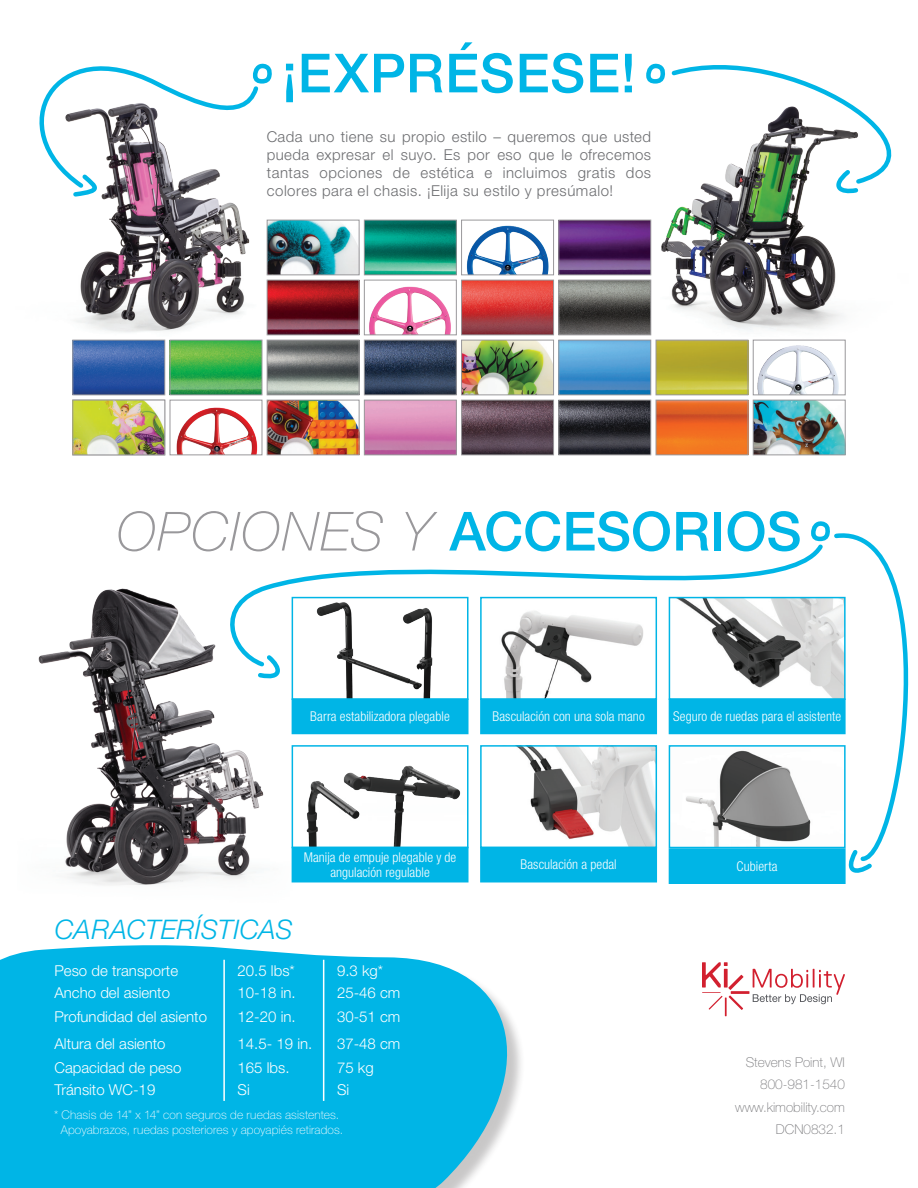
<style>
.page{position:relative;width:918px;height:1188px;background:#fff}
.page>*{position:absolute;margin:0;border:0;box-sizing:border-box;transform-origin:0 0}
.t1{font:500 54px "Helvetica Neue LT Std";color:#00b5e6}
.t2{font:500 54px "Helvetica Neue LT Std";letter-spacing:.02em;color:#00b5e6}
.t3{font:italic 300 27px "Helvetica Neue LT Std";letter-spacing:.01em;color:#00b5e6}
.t4{font:300 15px/18px "Helvetica Neue LT Std";letter-spacing:.035em;color:#6c6d70;text-align:justify}
.t5{font:300 15px "Helvetica Neue LT Std";color:#fff}
.t6{font:300 condensed 13.5px/15px "Helvetica Neue LT Std";letter-spacing:.005em;color:#fff;text-align:center}
.t7{font:100 13.5px "Helvetica Neue LT Std";color:#77777a}
.t8{font:100 12px/14.4px "Helvetica Neue LT Std";letter-spacing:.01em;color:#fff;text-align:center}
.s1{font-weight:100;font-style:italic;color:#99989b}
</style>
<div class="page">
<svg style="left:0;top:945px;width:521px;height:243px;background:#18bbe7"></svg>
<img style="left:38px;top:588px;width:260px;height:297px">
<div style="left:292px;top:746px;width:176px;height:102px;background:#fff"></div>
<img style="left:306px;top:765px;width:155px;height:80px">
<div style="left:292px;top:745px;width:177px;height:103px;border:2px solid #00b5e6"></div>
<img style="left:686px;top:750px;width:123px;height:95px">
<div style="left:669px;top:745px;width:177px;height:103px;border:2px solid #00b5e6"></div>
<img style="left:736px;top:670px;width:73px;height:18px">
<img style="left:295px;top:670px;width:136px;height:27px">
<div style="left:292px;top:597px;width:177px;height:103px;border:2px solid #00b5e6"></div>
<img style="left:504px;top:670px;width:88px;height:27px">
<div style="left:480px;top:597px;width:177px;height:103px;border:2px solid #00b5e6"></div>
<img style="left:518px;top:748px;width:136px;height:97px">
<div style="left:480px;top:745px;width:177px;height:103px;border:2px solid #00b5e6"></div>
<div style="left:292px;top:848px;width:176px;height:34px;background:#00b5e6"></div>
<div style="left:292px;top:847px;width:177px;height:35px;border:2px solid #00b5e6"></div>
<div style="left:669px;top:849px;width:176px;height:34px;background:#00b5e6"></div>
<div style="left:669px;top:848px;width:177px;height:36px;border:2px solid #00b5e6"></div>
<div style="left:669px;top:699px;width:176px;height:35px;background:#00b5e6"></div>
<div style="left:292px;top:699px;width:176px;height:35px;background:#00b5e6"></div>
<div style="left:481px;top:699px;width:175px;height:35px;background:#00b5e6"></div>
<div style="left:481px;top:848px;width:175px;height:34px;background:#00b5e6"></div>
<div style="left:480px;top:847px;width:177px;height:35px;border:2px solid #00b5e6"></div>
<img style="left:72px;top:199px;width:195px;height:141px">
<img style="left:651px;top:194px;width:195px;height:146px">
<img style="left:463px;top:402px;width:89px;height:51px">
<div style="left:461px;top:400px;width:93px;height:55px;border:1px solid #99989b"></div>
<img style="left:269px;top:282px;width:89px;height:51px">
<div style="left:267px;top:280px;width:93px;height:55px;border:1px solid #99989b"></div>
<img style="left:560px;top:342px;width:89px;height:51px">
<div style="left:558px;top:340px;width:93px;height:55px;border:1px solid #99989b"></div>
<img style="left:463px;top:342px;width:89px;height:51px">
<div style="left:461px;top:340px;width:93px;height:55px;border:1px solid #99989b"></div>
<img style="left:74px;top:402px;width:89px;height:51px">
<div style="left:72px;top:400px;width:93px;height:55px;border:1px solid #99989b"></div>
<img style="left:755px;top:402px;width:89px;height:51px">
<div style="left:753px;top:400px;width:93px;height:55px;border:1px solid #99989b"></div>
<img style="left:269px;top:402px;width:89px;height:51px">
<div style="left:267px;top:400px;width:93px;height:55px;border:1px solid #99989b"></div>
<img style="left:269px;top:222px;width:89px;height:51px">
<div style="left:267px;top:220px;width:93px;height:55px;border:1px solid #99989b"></div>
<img style="left:467px;top:225px;width:82px;height:48px">
<div style="left:461px;top:220px;width:93px;height:55px;border:1px solid #99989b"></div>
<img style="left:366px;top:342px;width:89px;height:51px">
<div style="left:364px;top:340px;width:93px;height:55px;border:1px solid #99989b"></div>
<img style="left:369px;top:286px;width:82px;height:47px">
<div style="left:364px;top:280px;width:93px;height:55px;border:1px solid #99989b"></div>
<img style="left:366px;top:402px;width:89px;height:51px">
<div style="left:364px;top:400px;width:93px;height:55px;border:1px solid #99989b"></div>
<img style="left:269px;top:342px;width:89px;height:51px">
<div style="left:267px;top:340px;width:93px;height:55px;border:1px solid #99989b"></div>
<img style="left:172px;top:342px;width:88px;height:51px">
<div style="left:170px;top:340px;width:92px;height:55px;border:1px solid #99989b"></div>
<img style="left:757px;top:345px;width:82px;height:48px">
<div style="left:753px;top:340px;width:93px;height:55px;border:1px solid #99989b"></div>
<img style="left:74px;top:342px;width:89px;height:51px">
<div style="left:72px;top:340px;width:93px;height:55px;border:1px solid #99989b"></div>
<img style="left:463px;top:282px;width:89px;height:51px">
<div style="left:461px;top:280px;width:93px;height:55px;border:1px solid #99989b"></div>
<img style="left:176px;top:407px;width:82px;height:46px">
<div style="left:170px;top:400px;width:92px;height:55px;border:1px solid #99989b"></div>
<img style="left:560px;top:402px;width:89px;height:51px">
<div style="left:558px;top:400px;width:93px;height:55px;border:1px solid #99989b"></div>
<img style="left:366px;top:222px;width:89px;height:51px">
<div style="left:364px;top:220px;width:93px;height:55px;border:1px solid #99989b"></div>
<img style="left:560px;top:282px;width:89px;height:51px">
<div style="left:558px;top:280px;width:93px;height:55px;border:1px solid #99989b"></div>
<img style="left:560px;top:222px;width:89px;height:51px">
<div style="left:558px;top:220px;width:93px;height:55px;border:1px solid #99989b"></div>
<img style="left:658px;top:402px;width:88px;height:51px">
<div style="left:656px;top:400px;width:92px;height:55px;border:1px solid #99989b"></div>
<img style="left:658px;top:342px;width:88px;height:51px">
<div style="left:656px;top:340px;width:92px;height:55px;border:1px solid #99989b"></div>
<svg style="left:39px;top:63px;width:233px;height:136px"></svg>
<svg style="left:646px;top:63px;width:246px;height:131px"></svg>
<hr style="left:223px;top:960px;width:2px;height:141px;background:#fff">
<hr style="left:323px;top:960px;width:1px;height:141px;background:#fff">
<svg style="left:255px;top:670px;width:28px;height:10px"></svg>
<svg style="left:208px;top:555px;width:601px;height:115px"></svg>
<svg style="left:809px;top:521px;width:100px;height:353px"></svg>
<svg style="left:702px;top:962px;width:143px;height:54px"></svg>
<p class="t2" style="left:282px;top:41px;width:355px">¡EXPRÉSESE!</p>
<p class="t4" style="left:267px;top:127px;width:386px">Cada uno tiene su propio estilo – queremos que usted pueda expresar el suyo. Es por eso que le ofrecemos tantas opciones de estética e incluimos gratis dos colores para el chasis. ¡Elija su estilo y presúmalo!</p>
<p class="t1" style="left:116px;top:499px;width:687px"><span class="s1">OPCIONES Y</span> ACCESORIOS</p>
<p class="t6" style="left:310px;top:709px;width:141px">Barra estabilizadora plegable</p>
<p class="t6" style="left:492px;top:709px;width:154px">Basculación con una sola mano</p>
<p class="t6" style="left:673px;top:709px;width:170px">Seguro de ruedas para el asistente</p>
<p class="t6" style="left:304px;top:850px;width:154px">Manija de empuje plegable y de angulación regulable</p>
<p class="t6" style="left:737px;top:859px;width:42px">Cubierta</p>
<p class="t6" style="left:520px;top:857px;width:98px">Basculación a pedal</p>
<p class="t3" style="left:55px;top:913px;width:240px">CARACTERÍSTICAS</p>
<p class="t5" style="left:54px;top:961px;width:125px">Peso de transporte</p>
<p class="t5" style="left:238px;top:961px;width:59px">20.5 lbs*</p>
<p class="t5" style="left:337px;top:961px;width:48px">9.3 kg*</p>
<p class="t5" style="left:54px;top:983px;width:117px">Ancho del asiento</p>
<p class="t5" style="left:238px;top:983px;width:60px">10-18 in.</p>
<p class="t5" style="left:337px;top:983px;width:65px">25-46 cm</p>
<p class="t5" style="left:54px;top:1007px;width:154px">Profundidad del asiento</p>
<p class="t5" style="left:238px;top:1007px;width:60px">12-20 in.</p>
<p class="t5" style="left:337px;top:1007px;width:65px">30-51 cm</p>
<p class="t5" style="left:54px;top:1034px;width:113px">Altura del asiento</p>
<p class="t5" style="left:238px;top:1034px;width:76px">14.5- 19 in.</p>
<p class="t5" style="left:337px;top:1034px;width:65px">37-48 cm</p>
<p class="t5" style="left:54px;top:1059px;width:128px">Capacidad de peso</p>
<p class="t5" style="left:238px;top:1059px;width:53px">165 lbs.</p>
<p class="t5" style="left:337px;top:1059px;width:38px">75 kg</p>
<p class="t5" style="left:54px;top:1080px;width:102px">Tránsito WC-19</p>
<p class="t5" style="left:238px;top:1080px;width:14px">Si</p>
<p class="t5" style="left:337px;top:1080px;width:14px">Si</p>
<p class="t8" style="left:54px;top:1108px;width:291px">* Chasis de 14” x 14” con seguros de ruedas asistentes.<br>Apoyabrazos, ruedas posteriores y apoyapiés retirados.</p>
<p class="t7" style="left:746px;top:1054px;width:101px">Stevens Point, WI</p>
<p class="t7" style="left:760px;top:1076px;width:86px">800-981-1540</p>
<p class="t7" style="left:735px;top:1099px;width:111px">www.kimobility.com</p>
<p class="t7" style="left:776px;top:1121px;width:70px">DCN0832.1</p>
</div>
